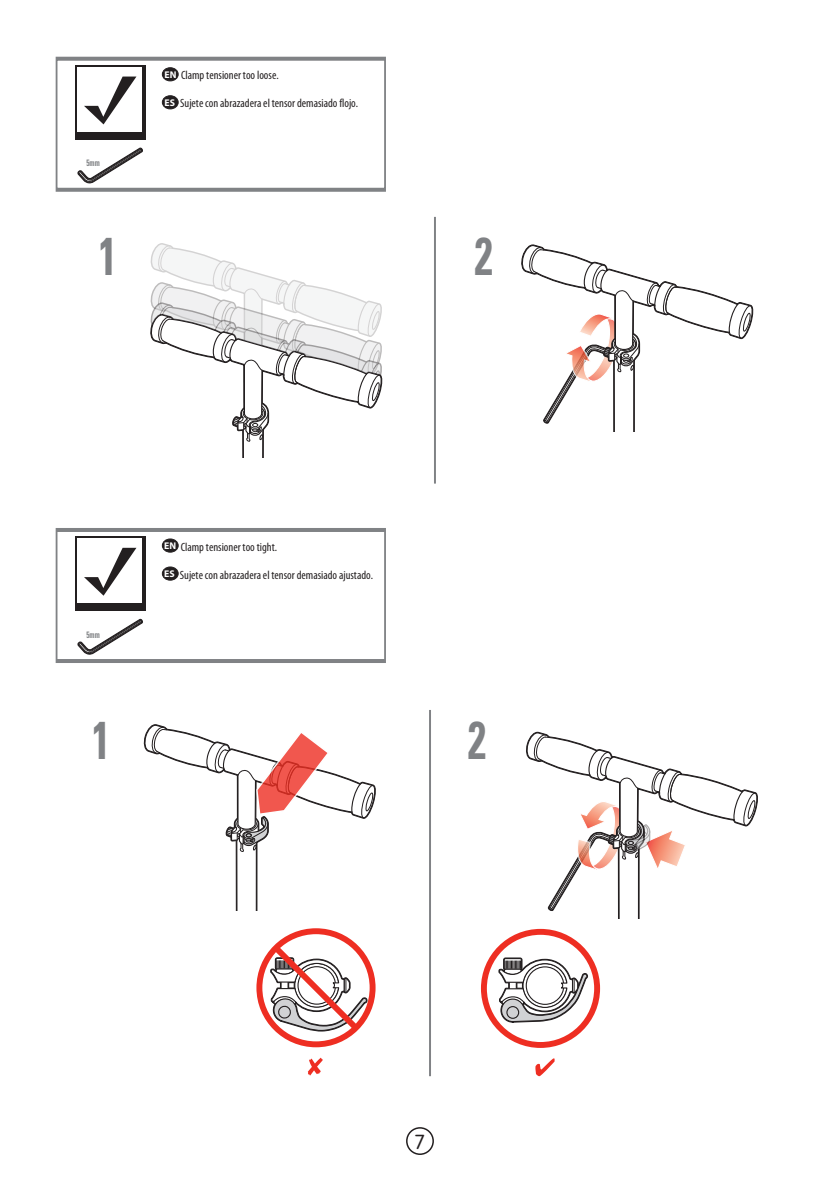
<style>
.page{position:relative;width:840px;height:1191px;background:#fff}
.page>*{position:absolute;margin:0;border:0;box-sizing:border-box;transform-origin:0 0}
.t1{font:700 condensed 53.2px "Univers LT Std";color:#808285;scale:.76 1}
.t2{font:300 20px "VAG Rounded Std";color:#231f20}
.t3{font:condensed 12px "Myriad Pro";color:#231f20}
.t4{font:700 condensed 9.2px "Univers LT Std";color:#808285;scale:.76 1}
.s1{font-weight:700;font-stretch:normal;font-size:9.8px;color:#fff}
</style>
<div class="page">
<svg style="left:521px;top:245px;width:233px;height:186px"></svg>
<svg style="left:150px;top:243px;width:233px;height:214px"></svg>
<hr style="left:433px;top:217px;width:2px;height:266px;background:#808285">
<svg style="left:526px;top:732px;width:232px;height:186px"></svg>
<svg style="left:143px;top:724px;width:233px;height:186px"></svg>
<svg style="left:483px;top:932px;width:113px;height:113px"></svg>
<svg style="left:497px;top:956px;width:92px;height:68px"></svg>
<div style="left:506px;top:1006px;width:13px;height:12px;border:1px solid #231f20;border-radius:50%"></div>
<div style="left:480px;top:929px;width:119px;height:119px;border:6px solid #ee2e22;border-radius:50%"></div>
<svg style="left:259px;top:931px;width:113px;height:113px"></svg>
<div style="left:256px;top:928px;width:119px;height:119px;border:6px solid #ee2e22;border-radius:50%"></div>
<svg style="left:267px;top:939px;width:102px;height:97px"></svg>
<svg style="left:535px;top:1058px;width:19px;height:18px"></svg>
<svg style="left:307px;top:1057px;width:15px;height:18px"></svg>
<hr style="left:429px;top:710px;width:2px;height:366px;background:#808285">
<div style="left:55px;top:57px;width:331px;height:134px;border:3px solid #808285"></div>
<div style="left:75px;top:65px;width:70px;height:75px;background:#231f20"></div>
<div style="left:77px;top:67px;width:64px;height:64px;background:#fff"></div>
<svg style="left:84px;top:77px;width:52px;height:47px"></svg>
<svg style="left:77px;top:147px;width:66px;height:37px"></svg>
<div style="left:406px;top:1127px;width:27px;height:28px;border:2px solid #231f20;border-radius:50%"></div>
<div style="left:162px;top:68px;width:16px;height:13px;background:#231f20;border-radius:50%"></div>
<div style="left:162px;top:67px;width:16px;height:14px;border:1px solid #231f20;border-radius:50%"></div>
<div style="left:162px;top:96px;width:16px;height:13px;background:#231f20;border-radius:50%"></div>
<div style="left:162px;top:95px;width:16px;height:14px;border:1px solid #231f20;border-radius:50%"></div>
<div style="left:162px;top:539px;width:16px;height:13px;background:#231f20;border-radius:50%"></div>
<div style="left:162px;top:538px;width:16px;height:14px;border:1px solid #231f20;border-radius:50%"></div>
<div style="left:162px;top:567px;width:16px;height:13px;background:#231f20;border-radius:50%"></div>
<div style="left:162px;top:566px;width:16px;height:14px;border:1px solid #231f20;border-radius:50%"></div>
<div style="left:55px;top:528px;width:331px;height:134px;border:3px solid #808285"></div>
<div style="left:75px;top:536px;width:70px;height:75px;background:#231f20"></div>
<div style="left:77px;top:538px;width:64px;height:65px;background:#fff"></div>
<svg style="left:84px;top:548px;width:52px;height:47px"></svg>
<svg style="left:77px;top:618px;width:66px;height:37px"></svg>
<p class="t4" style="left:86px;top:157px;width:19px">5mm</p>
<p class="t3" style="left:164px;top:69px;width:115px"><span class="s1">EN</span> Clamp tensioner too loose.</p>
<p class="t3" style="left:164px;top:97px;width:195px"><span class="s1">ES</span> Sujete con abrazadera el tensor demasiado flojo.</p>
<p class="t1" style="left:99px;top:223px;width:25px">1</p>
<p class="t1" style="left:474px;top:223px;width:25px">2</p>
<p class="t4" style="left:86px;top:629px;width:19px">5mm</p>
<p class="t3" style="left:164px;top:540px;width:114px"><span class="s1">EN</span> Clamp tensioner too tight.</p>
<p class="t3" style="left:164px;top:568px;width:210px"><span class="s1">ES</span> Sujete con abrazadera el tensor demasiado ajustado.</p>
<p class="t1" style="left:92px;top:708px;width:25px">1</p>
<p class="t1" style="left:467px;top:708px;width:25px">2</p>
<h2 class="t2" style="left:415px;top:1130px;width:11px">7</h2>
</div>
